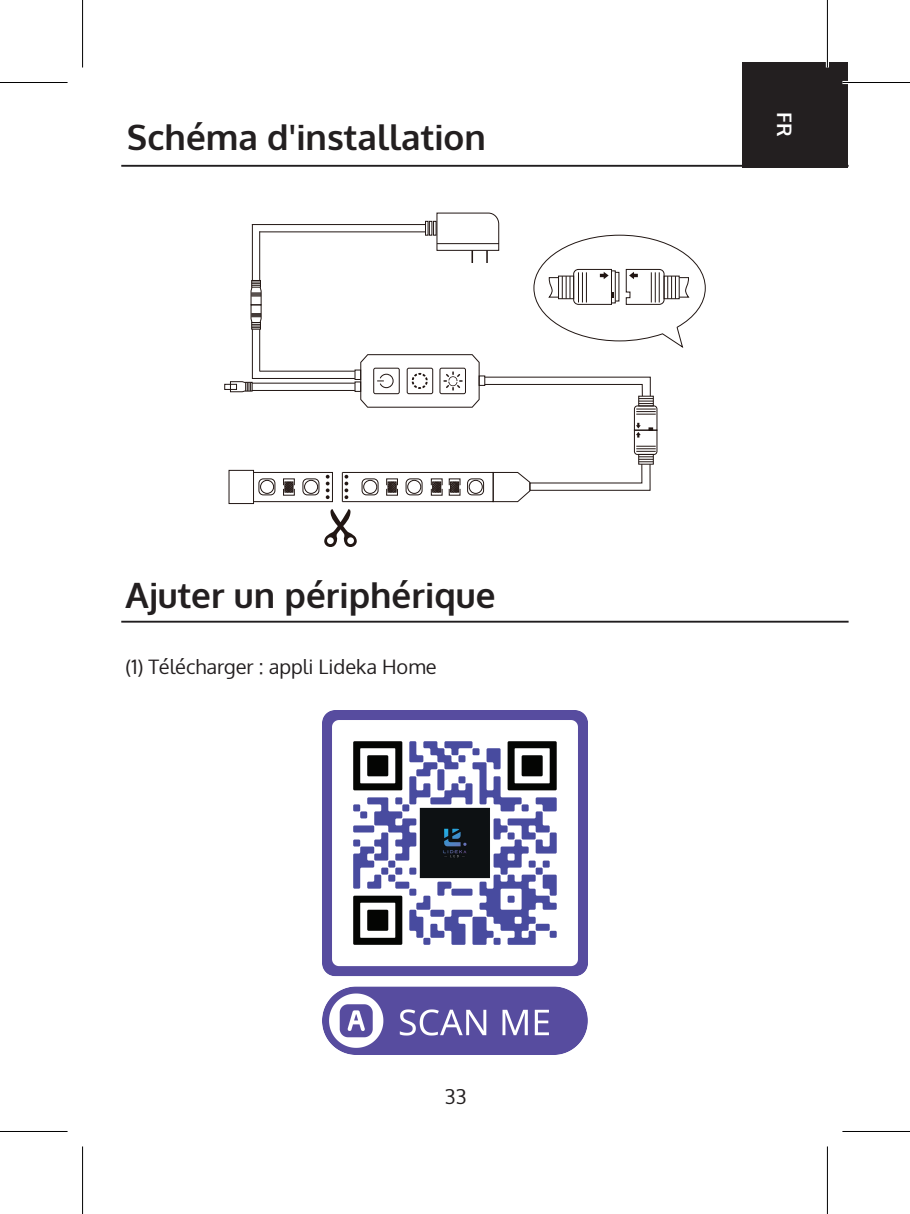
<style>
.page{position:relative;width:910px;height:1214px;background:#fff}
.page>*{position:absolute;margin:0;border:0;box-sizing:border-box;transform-origin:0 0}
.t1{font:700 35px "Oxygen";color:#231f20}
.t2{font:20px "Oxygen";color:#231f20}
.t3{font:700 20px "Oxygen";color:#fff}
</style>
<div class="page">
<div style="left:245px;top:382px;width:7px;height:9px;border:1px solid #211613"></div>
<hr style="left:260px;top:371px;width:95px;height:1px;background:#211613">
<hr style="left:252px;top:378px;width:103px;height:1px;background:#211613">
<hr style="left:252px;top:329px;width:1px;height:49px;background:#211613">
<hr style="left:259px;top:329px;width:1px;height:42px;background:#211613">
<hr style="left:252px;top:225px;width:1px;height:56px;background:#211613">
<hr style="left:259px;top:231px;width:1px;height:49px;background:#211613">
<hr style="left:252px;top:224px;width:173px;height:1px;background:#211613">
<hr style="left:259px;top:231px;width:166px;height:1px;background:#211613">
<hr style="left:252px;top:383px;width:103px;height:1px;background:#211613">
<hr style="left:252px;top:390px;width:103px;height:1px;background:#211613">
<svg style="left:229px;top:381px;width:22px;height:11px"></svg>
<div style="left:224px;top:384px;width:13px;height:6px;border:1px solid #211613"></div>
<div style="left:251px;top:280px;width:9px;height:7px;border:1px solid #211613"></div>
<svg style="left:250px;top:282px;width:12px;height:46px"></svg>
<div style="left:228px;top:470px;width:26px;height:34px;border:1px solid #211613"></div>
<div style="left:342px;top:472px;width:151px;height:30px;border:1px solid #211613"></div>
<hr style="left:342px;top:472px;width:1px;height:30px;background:#211613">
<svg style="left:344px;top:475px;width:4px;height:24px"></svg>
<svg style="left:253px;top:472px;width:80px;height:30px"></svg>
<svg style="left:360px;top:212px;width:345px;height:291px"></svg>
<svg style="left:324px;top:509px;width:33px;height:38px"></svg>
<hr style="left:121px;top:165px;width:727px;height:2px;background:#201d1e">
<hr style="left:121px;top:621px;width:727px;height:2px;background:#201d1e">
<img style="left:322px;top:711px;width:265px;height:344px">
<div style="left:742px;top:63px;width:105px;height:105px;background:#231f20"></div>
<hr style="left:842px;top:81px;width:67px;height:3px;background:#fff">
<hr style="left:825px;top:0;width:3px;height:67px;background:#fff">
<hr style="left:0;top:82px;width:68px;height:1px;background:#000">
<hr style="left:842px;top:82px;width:67px;height:1px;background:#000">
<hr style="left:0;top:1131px;width:68px;height:1px;background:#000">
<hr style="left:842px;top:1131px;width:67px;height:1px;background:#000">
<hr style="left:82px;top:0;width:1px;height:67px;background:#000">
<hr style="left:82px;top:1146px;width:1px;height:68px;background:#000">
<hr style="left:826px;top:0;width:1px;height:67px;background:#000">
<hr style="left:826px;top:1146px;width:1px;height:68px;background:#000">
<p class="t1" style="left:127px;top:115px;width:360px">Schéma d'installation</p>
<p class="t1" style="left:125px;top:573px;width:371px">Ajuter un périphérique</p>
<p class="t2" style="left:125px;top:653px;width:312px">(1) Télécharger : appli Lideka Home</p>
<p class="t2" style="left:445px;top:1083px;width:23px">33</p>
<p class="t3" style="left:796px;top:112px;width:26px;rotate:90deg">FR</p>
</div>
